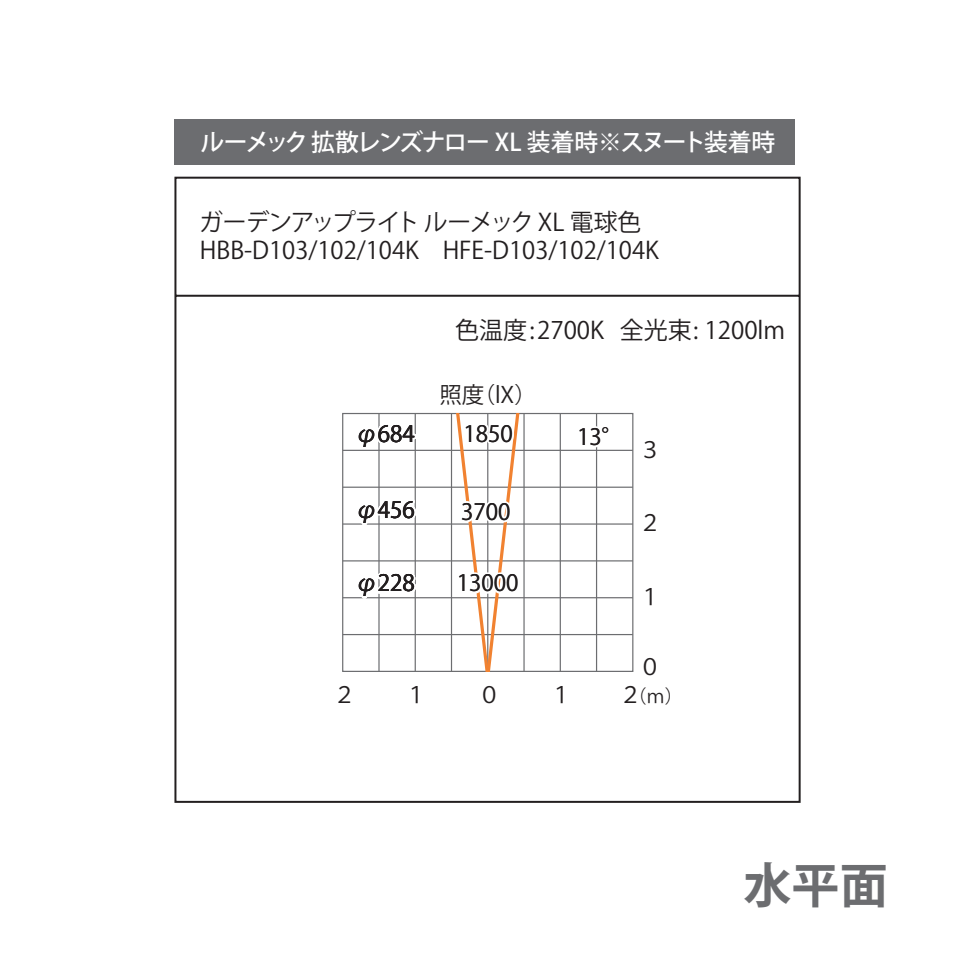
<style>
.page{position:relative;width:976px;height:976px;background:#fff}
.page>*{position:absolute;margin:0;border:0;box-sizing:border-box;transform-origin:0 0}
.t1{font:700 48px "Koz Go Pro";color:#6c6d70}
.t2{font:24px/28px "Koz Go Pro";color:#231f20}
.t3{font:500 24px "Koz Go Pro";letter-spacing:-.085em;color:#fff}
.t4{font:22.4px "Koz Go Pr 6 N";color:#231f20}
.t5{font:22.4px "Koz Go Pro";color:#231f20}
.t6{font:18.4px "Koz Go Pro";color:#231f20}
.s1{font-size:22.4px}
</style>
<div class="page">
<svg style="left:174px;top:176px;width:627px;height:627px"></svg>
<div style="left:342px;top:413px;width:291px;height:258px;border:1px solid #6c6d70"></div>
<hr style="left:378px;top:413px;width:1px;height:258px;background:#6c6d70">
<hr style="left:414px;top:413px;width:2px;height:258px;background:#6c6d70">
<hr style="left:450px;top:413px;width:2px;height:258px;background:#6c6d70">
<hr style="left:523px;top:413px;width:1px;height:258px;background:#6c6d70">
<hr style="left:559px;top:413px;width:1px;height:258px;background:#6c6d70">
<hr style="left:595px;top:413px;width:2px;height:258px;background:#6c6d70">
<hr style="left:342px;top:449px;width:290px;height:2px;background:#6c6d70">
<hr style="left:342px;top:486px;width:290px;height:1px;background:#6c6d70">
<hr style="left:342px;top:523px;width:290px;height:1px;background:#6c6d70">
<hr style="left:342px;top:560px;width:290px;height:1px;background:#6c6d70">
<hr style="left:342px;top:597px;width:290px;height:1px;background:#6c6d70">
<hr style="left:342px;top:633px;width:290px;height:2px;background:#6c6d70">
<div style="left:174px;top:119px;width:620px;height:46px;background:#6c6d70"></div>
<svg style="left:574px;top:423px;width:29px;height:26px"></svg>
<div style="left:600px;top:425px;width:10px;height:10px;border:4px solid #fff;border-radius:50%"></div>
<div style="left:601px;top:426px;width:8px;height:8px;border:4px solid #fff;border-radius:50%"></div>
<svg style="left:453px;top:413px;width:69px;height:258px"></svg>
<div style="left:480px;top:572px;width:15px;height:21px;border:4px solid #fff;border-radius:50%"></div>
<div style="left:482px;top:573px;width:11px;height:19px;border:4px solid #fff;border-radius:50%"></div>
<div style="left:492px;top:572px;width:15px;height:21px;border:4px solid #fff;border-radius:50%"></div>
<div style="left:494px;top:573px;width:11px;height:19px;border:4px solid #fff;border-radius:50%"></div>
<div style="left:505px;top:572px;width:14px;height:21px;border:4px solid #fff;border-radius:50%"></div>
<div style="left:507px;top:573px;width:10px;height:19px;border:4px solid #fff;border-radius:50%"></div>
<svg style="left:355px;top:410px;width:63px;height:40px"></svg>
<svg style="left:355px;top:570px;width:63px;height:30px"></svg>
<svg style="left:355px;top:486px;width:63px;height:40px"></svg>
<p class="t3" style="left:200px;top:127px;width:576px">ルーメック 拡散レンズナロー XL 装着時※スヌート装着時</p>
<p class="t2" style="left:199px;top:208px;width:461px">ガーデンアップライト ルーメック XL 電球色<br>HBB-D103/102/104K　HFE-D103/102/104K</p>
<p class="t2" style="left:455px;top:317px;width:331px">色温度:2700K 全光束: 1200lm</p>
<p class="t5" style="left:439px;top:380px;width:99px">照度（lX）</p>
<p class="t4" style="left:355px;top:421px;width:61px">φ684</p>
<p class="t4" style="left:463px;top:421px;width:51px">1850</p>
<p class="t4" style="left:576px;top:424px;width:48px">13°</p>
<p class="t5" style="left:638px;top:434px;width:24px">３</p>
<p class="t4" style="left:355px;top:497px;width:61px">φ456</p>
<p class="t4" style="left:461px;top:499px;width:51px">3700</p>
<p class="t5" style="left:638px;top:508px;width:24px">２</p>
<p class="t4" style="left:355px;top:570px;width:61px">φ228</p>
<p class="t4" style="left:457px;top:570px;width:63px">13000</p>
<p class="t5" style="left:638px;top:581px;width:24px">１</p>
<p class="t5" style="left:638px;top:651px;width:24px">０</p>
<p class="t5" style="left:333px;top:679px;width:24px">２</p>
<p class="t6" style="left:619px;top:683px;width:66px"><span class="s1">２</span>（ｍ）</p>
<p class="t5" style="left:404px;top:679px;width:24px">１</p>
<p class="t5" style="left:478px;top:679px;width:24px">０</p>
<p class="t5" style="left:549px;top:679px;width:24px">１</p>
<h1 class="t1" style="left:743px;top:854px;width:145px">水平面</h1>
</div>
